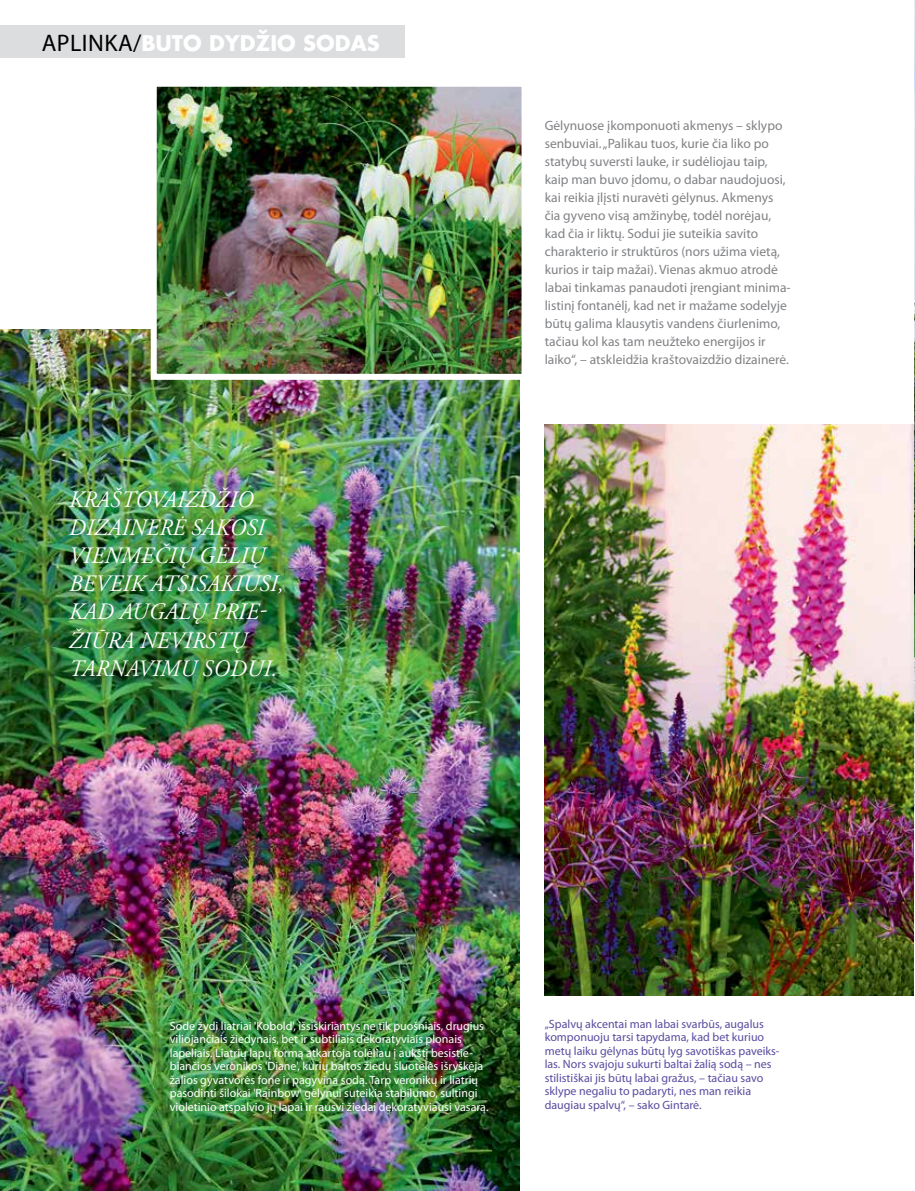
<style>
.page{position:relative;width:915px;height:1191px;background:#fff}
.page>*{position:absolute;margin:0;border:0;box-sizing:border-box;transform-origin:0 0}
.t1{font:italic 23.55px/28.2px "Adobe Garamond Pro";letter-spacing:.015em;color:#fff;scale:.95 1}
.t2{font:700 21px "Futura KE Md";color:#fff}
.t3{font:13.5px/18px "Myriad Pro";color:#808285}
.t4{font:12px/13.5px "Myriad Pro";color:#fff}
.t5{font:12px/13.5px "Myriad Pro";color:#584da0}
.s1{font-family:"Myriad Pro";font-weight:400;font-size:24px;color:#000}
</style>
<div class="page">
<div style="left:0;top:26px;width:404px;height:32px;background:#dcddde"></div>
<img style="left:0;top:329px;width:519px;height:862px">
<img style="left:158px;top:88px;width:362px;height:285px">
<div style="left:151px;top:81px;width:376px;height:299px;border:6px solid #fff"></div>
<img style="left:544px;top:424px;width:370px;height:571px">
<img style="left:914px;top:0;width:1px;height:1191px">
<h2 class="t2" style="left:42px;top:29px;width:339px"><span class="s1">APLINKA/</span>BUTO DYDŽIO SODAS</h2>
<h1 class="t1" style="left:69px;top:485px;width:227px">KRAŠTOVAIZDŽIO<br>DIZAINERĖ SAKOSI<br>VIENMEČIŲ GĖLIŲ<br>BEVEIK ATSISAKIUSI,<br>KAD AUGALŲ PRIE-<br>ŽIŪRA NEVIRSTŲ<br>TARNAVIMU SODUI.</h1>
<p class="t3" style="left:544px;top:117px;width:247px">Gėlynuose įkomponuoti akmenys – sklypo senbuviai. „Palikau tuos, kurie čia liko po statybų suversti lauke, ir sudėliojau taip, kaip man buvo įdomu, o dabar naudojuosi, kai reikia įlįsti nuravėti gėlynus. Akmenys čia gyveno visą amžinybę, todėl norėjau, kad čia ir liktų. Sodui jie suteikia savito charakterio ir struktūros (nors užima vietą, kurios ir taip mažai). Vienas akmuo atrodė labai tinkamas panaudoti įrengiant minima&shy;listinį fontanėlį, kad net ir mažame sodelyje būtų galima klausytis vandens čiurlenimo, tačiau kol kas tam neužteko energijos ir laiko“, – atskleidžia kraštovaizdžio dizainerė.</p>
<p class="t4" style="left:170px;top:1019px;width:320px">Sode žydi liatriai 'Kobold', išsiskiriantys ne tik puošniais, drugius viliojančiais žiedynais, bet ir subtiliais dekoratyviais plonais lapeliais. Liatrių lapų formą atkartoja tolėliau į aukštį besistie&shy;biančios veronikos 'Diane', kurių baltos žiedų šluotelės išryškėja žalios gyvatvorės fone ir pagyvina sodą. Tarp veronikų ir liatrių pasodinti šilokai 'Rainbow' gėlynui suteikia stabilumo, sultingi violetinio atspalvio jų lapai ir rausvi žiedai dekoratyviausi vasarą.</p>
<p class="t5" style="left:544px;top:1017px;width:236px">„Spalvų akcentai man labai svarbūs, augalus komponuoju tarsi tapydama, kad bet kuriuo metų laiku gėlynas būtų lyg savotiškas paveiks&shy;las. Nors svajoju sukurti baltai žalią sodą – nes stilistiškai jis būtų labai gražus, – tačiau savo sklype negaliu to padaryti, nes man reikia daugiau spalvų“, – sako Gintarė.</p>
</div>
